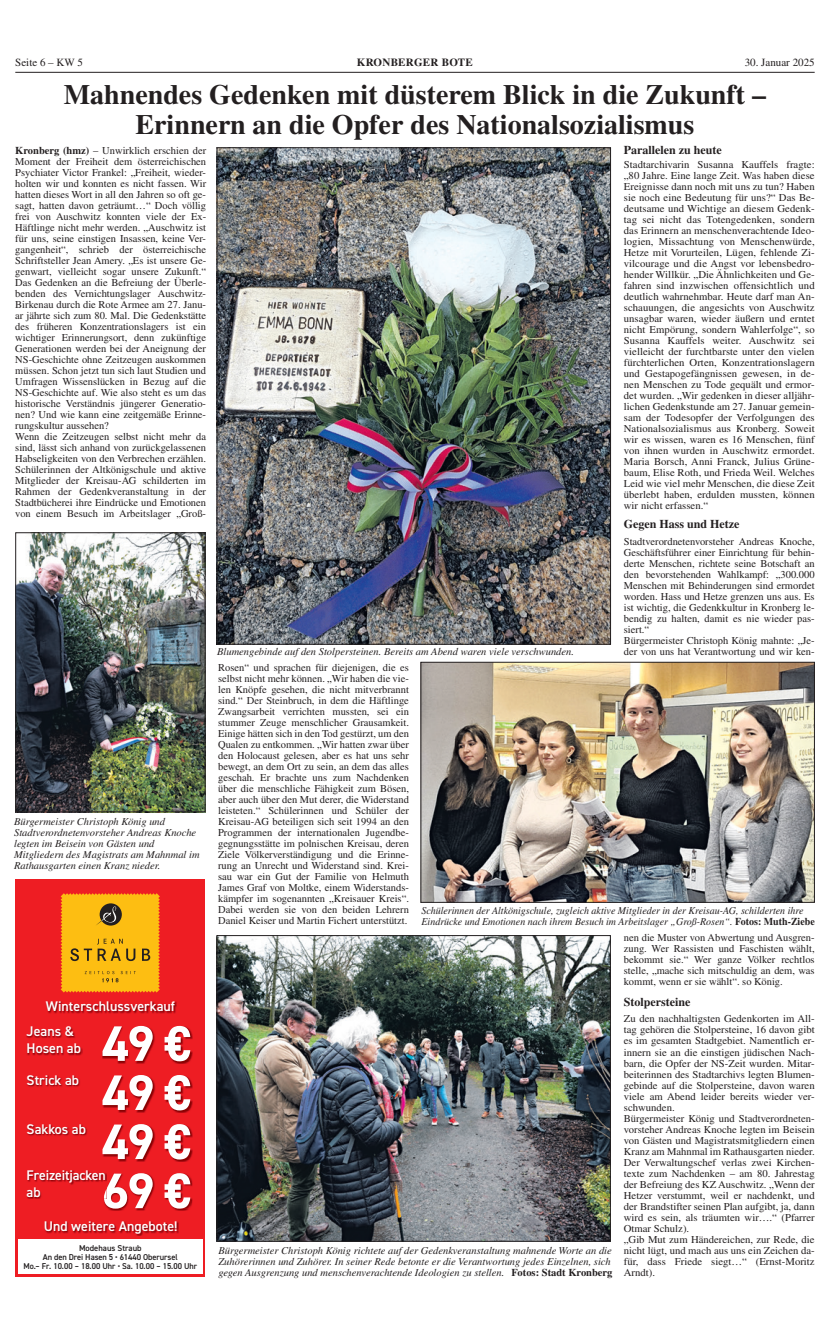
<style>
.page{position:relative;width:830px;height:1333px;background:#fff}
.page>*{position:absolute;margin:0;border:0;box-sizing:border-box;transform-origin:0 0}
.t1{font:700 50px/49.1px "DIN2014";letter-spacing:-.03em;color:#fff}
.t2{font:700 28px/30px "Times LT Std";color:#231f20;text-align:center}
.t3{font:600 14px/16.8px "DIN2014";color:#fff}
.t4{font:700 12px "Times LT Std";color:#231f20}
.t5{font:11px "Times LT Std";color:#231f20}
.t6{font:700 11px "Times LT Std";letter-spacing:.025em;color:#231f20}
.t7{font:10.5px/11px "Times LT Std";color:#231f20}
.t8{font:italic 10.5px/11px "Times LT Std";color:#231f20}
.t9{font:italic 10.5px/11px "Times LT Std";color:#231f20;scale:.95 1}
.t10{font:600 8.5px/9px "DIN2014";color:#231f20;text-align:center}
.s1{font-weight:700}
.s2{font-weight:700;font-style:normal}
</style>
<div class="page">
<hr style="left:15px;top:72px;width:800px;height:1px;background:#231f20">
<div style="left:15px;top:879px;width:190px;height:397px;background:#ee1d23"></div>
<svg style="left:61px;top:893px;width:99px;height:99px;background:#ecad14"></svg>
<img style="left:46px;top:1001px;width:131px;height:12px">
<img style="left:45px;top:1221px;width:134px;height:14px">
<div style="left:18px;top:1239px;width:184px;height:34px;background:#fff"></div>
<img style="left:102px;top:1026px;width:91px;height:37px">
<img style="left:27px;top:1075px;width:166px;height:37px">
<img style="left:27px;top:1124px;width:166px;height:37px">
<img style="left:107px;top:1177px;width:86px;height:33px">
<img style="left:104px;top:1173px;width:86px;height:35px">
<img style="left:27px;top:1027px;width:55px;height:28px">
<img style="left:27px;top:1170px;width:77px;height:28px">
<svg style="left:104px;top:1173px;width:3px;height:25px"></svg>
<img style="left:17px;top:534px;width:186px;height:276px">
<div style="left:15px;top:532px;width:190px;height:280px;border:1px solid #231f20"></div>
<img style="left:219px;top:149px;width:390px;height:493px">
<img style="left:423px;top:664px;width:390px;height:236px">
<div style="left:421px;top:662px;width:394px;height:240px;border:1px solid #231f20"></div>
<img style="left:219px;top:937px;width:390px;height:302px">
<div style="left:217px;top:935px;width:394px;height:306px;border:1px solid #231f20"></div>
<p class="t5" style="left:15px;top:56px;width:69px">Seite 6 – KW 5</p>
<p class="t6" style="left:357px;top:55px;width:117px">KRONBERGER BOTE</p>
<p class="t5" style="left:745px;top:56px;width:71px">30. Januar 2025</p>
<h2 class="t2" style="left:64px;top:79px;width:704px">Mahnendes Gedenken mit düsterem Blick in die Zukunft –<br>Erinnern an die Opfer des Nationalsozialismus</h2>
<p class="t7" style="left:15px;top:145px;width:192px"><span class="s1">Kronberg (hmz)</span> – Unwirklich erschien der Moment der Freiheit dem österreichischen Psychiater Victor Frankel: „Freiheit, wieder&shy;holten wir und konnten es nicht fassen. Wir hatten dieses Wort in all den Jahren so oft ge&shy;sagt, hatten davon geträumt…“ Doch völlig frei von Auschwitz konnten viele der Ex-Häftlinge nicht mehr werden. „Auschwitz ist für uns, seine einstigen Insassen, keine Ver&shy;gangenheit“, schrieb der österreichische Schriftsteller Jean Amery. „Es ist unsere Ge&shy;genwart, vielleicht sogar unsere Zukunft.“ Das Gedenken an die Befreiung der Überle&shy;benden des Vernichtungslager Auschwitz-Birkenau durch die Rote Armee am 27. Janu&shy;ar jährte sich zum 80. Mal. Die Gedenkstätte des früheren Konzentrationslagers ist ein wichtiger Erinnerungsort, denn zukünftige Generationen werden bei der Aneignung der NS-Geschichte ohne Zeitzeugen auskommen müssen. Schon jetzt tun sich laut Studien und Umfragen Wissenslücken in Bezug auf die NS-Geschichte auf. Wie also steht es um das historische Verständnis jüngerer Generatio&shy;nen? Und wie kann eine zeitgemäße Erinne&shy;rungskultur aussehen?<br>Wenn die Zeitzeugen selbst nicht mehr da sind, lässt sich anhand von zurückgelassenen Habseligkeiten von den Verbrechen erzählen.<br>Schülerinnen der Altkönigschule und aktive Mitglieder der Kreisau-AG schilderten im Rahmen der Gedenkveranstaltung in der Stadtbücherei ihre Eindrücke und Emotionen von einem Besuch im Arbeitslager „Groß-</p>
<p class="t4" style="left:624px;top:142px;width:99px">Parallelen zu heute</p>
<p class="t7" style="left:624px;top:159px;width:192px;text-align:justify">Stadtarchivarin Susanna Kauffels fragte: „80 Jahre. Eine lange Zeit. Was haben diese Ereignisse dann noch mit uns zu tun? Haben sie noch eine Bedeutung für uns?“ Das Be&shy;deutsame und Wichtige an diesem Gedenk&shy;tag sei nicht das Totengedenken, sondern das Erinnern an menschenverachtende Ideo&shy;logien, Missachtung von Menschenwürde, Hetze mit Vorurteilen, Lügen, fehlende Zi&shy;vilcourage und die Angst vor lebensbedro&shy;hender Willkür. „Die Ähnlichkeiten und Ge&shy;fahren sind inzwischen offensichtlich und deutlich wahrnehmbar. Heute darf man An&shy;schauungen, die angesichts von Auschwitz unsagbar waren, wieder äußern und erntet nicht Empörung, sondern Wahlerfolge“, so Susanna Kauffels weiter. Auschwitz sei vielleicht der furchtbarste unter den vielen fürchterlichen Orten, Konzentrationslagern und Gestapogefängnissen gewesen, in de&shy;nen Menschen zu Tode gequält und ermor&shy;det wurden. „Wir gedenken in dieser alljähr&shy;lichen Gedenkstunde am 27. Januar gemein&shy;sam der Todesopfer der Verfolgungen des Nationalsozialismus aus Kronberg. Soweit wir es wissen, waren es 16 Menschen, fünf von ihnen wurden in Auschwitz ermordet.<br>Maria Borsch, Anni Franck, Julius Grüne&shy;baum, Elise Roth, und Frieda Weil. Welches Leid wie viel mehr Menschen, die diese Zeit überlebt haben, erdulden mussten, können wir nicht erfassen.“</p>
<p class="t4" style="left:624px;top:516px;width:117px">Gegen Hass und Hetze</p>
<p class="t7" style="left:624px;top:535px;width:192px">Stadtverordnetenvorsteher Andreas Knoche, Geschäftsführer einer Einrichtung für behin&shy;derte Menschen, richtete seine Botschaft an den bevorstehenden Wahlkampf: „300.000<br>Menschen mit Behinderungen sind ermordet worden. Hass und Hetze grenzen uns aus. Es ist wichtig, die Gedenkkultur in Kronberg le&shy;bendig zu halten, damit es nie wieder pas&shy;siert.“<br>Bürgermeister Christoph König mahnte: „Je&shy;der von uns hat Verantwortung und wir ken-</p>
<p class="t8" style="left:217px;top:646px;width:358px">Blumengebinde auf den Stolpersteinen. Bereits am Abend waren viele verschwunden.</p>
<p class="t8" style="left:14px;top:815px;width:187px">Bürgermeister Christoph König und Stadtverordnetenvorsteher Andreas Knoche legten im Beisein von Gästen und Mitgliedern des Magistrats am Mahnmal im Rathausgarten einen Kranz nieder.</p>
<h3 class="t3" style="left:46px;top:997px;width:131px">Winterschlussverkauf</h3>
<h3 class="t3" style="left:27px;top:1022px;width:56px">Jeans &amp;<br>Hosen ab</h3>
<h1 class="t1" style="left:102px;top:1018px;width:91px">49 €</h1>
<h3 class="t3" style="left:27px;top:1071px;width:54px">Strick ab</h3>
<h1 class="t1" style="left:102px;top:1067px;width:91px">49 €</h1>
<h3 class="t3" style="left:27px;top:1120px;width:61px">Sakkos ab</h3>
<h1 class="t1" style="left:102px;top:1116px;width:91px">49 €<br>69 €</h1>
<h3 class="t3" style="left:27px;top:1166px;width:81px">Freizeitjacken ab</h3>
<h3 class="t3" style="left:44px;top:1217px;width:135px">Und weitere Angebote!</h3>
<p class="t10" style="left:23px;top:1242px;width:175px">Modehaus Straub<br>An den Drei Hasen 5 • 61440 Oberursel<br>Mo.– Fr. 10.00 – 18.00 Uhr • Sa. 10.00 – 15.00 Uhr</p>
<p class="t7" style="left:218px;top:662px;width:192px;text-align:justify">Rosen“ und sprachen für diejenigen, die es selbst nicht mehr können. „Wir haben die vie&shy;len Knöpfe gesehen, die nicht mitverbrannt sind.“ Der Steinbruch, in dem die Häftlinge Zwangsarbeit verrichten mussten, sei ein stummer Zeuge menschlicher Grausamkeit.<br>Einige hätten sich in den Tod gestürzt, um den Qualen zu entkommen. „Wir hatten zwar über den Holocaust gelesen, aber es hat uns sehr bewegt, an dem Ort zu sein, an dem das alles geschah. Er brachte uns zum Nachdenken über die menschliche Fähigkeit zum Bösen, aber auch über den Mut derer, die Widerstand leisteten.“ Schülerinnen und Schüler der Kreisau-AG beteiligen sich seit 1994 an den Programmen der internationalen Jugendbe&shy;gegnungsstätte im polnischen Kreisau, deren Ziele Völkerverständigung und die Erinne&shy;rung an Unrecht und Widerstand sind. Krei&shy;sau war ein Gut der Familie von Helmuth James Graf von Moltke, einem Widerstands&shy;kämpfer im sogenannten „Kreisauer Kreis“.<br>Dabei werden sie von den beiden Lehrern Daniel Keiser und Martin Fichert unterstützt.</p>
<p class="t9" style="left:422px;top:905px;width:416px">Schülerinnen der Altkönigschule, zugleich aktive Mitglieder in der Kreisau-AG, schilderten ihre<br>Eindrücke und Emotionen nach ihrem Besuch im Arbeitslager „Groß-Rosen“. <span class="s2">Fotos: Muth-Ziebe</span></p>
<p class="t8" style="left:218px;top:1245px;width:396px">Bürgermeister Christoph König richtete auf der Gedenkveranstaltung mahnende Worte an die<br>Zuhörerinnen und Zuhörer. In seiner Rede betonte er die Verantwortung jedes Einzelnen, sich gegen Ausgrenzung und menschenverachtende Ideologien zu stellen. <span class="s2">Fotos: Stadt Kronberg</span></p>
<p class="t7" style="left:624px;top:931px;width:192px;text-align:justify">nen die Muster von Abwertung und Ausgren&shy;zung. Wer Rassisten und Faschisten wählt, bekommt sie.“ Wer ganze Völker rechtlos stelle, „mache sich mitschuldig an dem, was kommt, wenn er sie wählt“. so König.</p>
<p class="t4" style="left:624px;top:994px;width:68px">Stolpersteine</p>
<p class="t7" style="left:624px;top:1013px;width:192px">Zu den nachhaltigsten Gedenkorten im All&shy;tag gehören die Stolpersteine, 16 davon gibt es im gesamten Stadtgebiet. Namentlich er&shy;innern sie an die einstigen jüdischen Nach&shy;barn, die Opfer der NS-Zeit wurden. Mitar&shy;beiterinnen des Stadtarchivs legten Blumen&shy;gebinde auf die Stolpersteine, davon waren viele am Abend leider bereits wieder ver&shy;schwunden.<br>Bürgermeister König und Stadtverordneten&shy;vorsteher Andreas Knoche legten im Beisein von Gästen und Magistratsmitgliedern einen Kranz am Mahnmal im Rathausgarten nieder.<br>Der Verwaltungschef verlas zwei Kirchen&shy;texte zum Nachdenken – am 80. Jahrestag der Befreiung des KZ Auschwitz. „Wenn der Hetzer verstummt, weil er nachdenkt, und der Brandstifter seinen Plan aufgibt, ja, dann wird es sein, als träumten wir….“ (Pfarrer Otmar Schulz).<br>„Gib Mut zum Händereichen, zur Rede, die nicht lügt, und mach aus uns ein Zeichen da&shy;für, dass Friede siegt…“ (Ernst-Moritz Arndt).</p>
</div>
